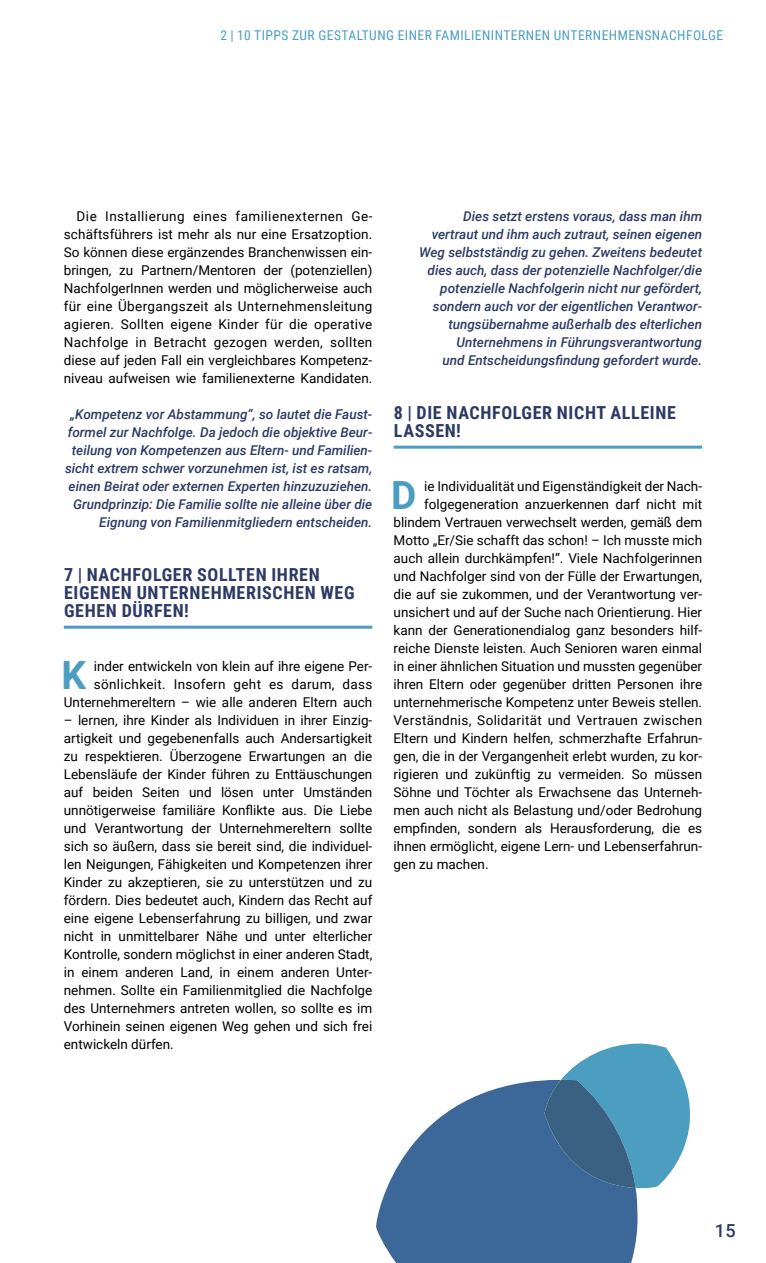
<style>
.page{position:relative;width:766px;height:1263px;background:#fff}
.page>*{position:absolute;margin:0;border:0;box-sizing:border-box;transform-origin:0 0}
.t1{font:700 38.85px "Roboto";color:#4b9ec1}
.t2{font:700 18px/18px "Roboto Condensed";letter-spacing:.035em;color:#2c3a65}
.t3{font:500 18px "Roboto";color:#2c3a65}
.t4{font:13.5px/18px "Roboto";color:#000;text-align:justify}
.t5{font:italic 500 13.5px/18px "Roboto";color:#2c3a65;text-align:right}
.t6{font:13.5px "Roboto Condensed";letter-spacing:.035em;color:#4b9ec1}
.t7{font:13.5px "Roboto";letter-spacing:.025em;color:#000}
</style>
<div class="page">
<svg style="left:376px;top:1080px;width:262px;height:183px;fill:#3c6899"></svg>
<svg style="left:544px;top:1043px;width:147px;height:145px;background:#6097b5"></svg>
<hr style="left:64px;top:626px;width:308px;height:3px;background:#4b9ec1">
<hr style="left:393px;top:446px;width:309px;height:3px;background:#4b9ec1">
<p class="t6" style="left:220px;top:26px;width:504px">2 | 10 TIPPS ZUR GESTALTUNG EINER FAMILIENINTERNEN UNTERNEHMENSNACHFOLGE</p>
<p class="t4" style="left:64px;top:207px;width:310px;text-indent:13px">Die Installierung eines familienexternen Ge&shy;schäftsführers ist mehr als nur eine Ersatzoption.<br>So können diese ergänzendes Branchenwissen ein&shy;bringen, zu Partnern/Mentoren der (potenziellen)<br>NachfolgerInnen werden und möglicherweise auch für eine Übergangszeit als Unternehmensleitung agieren. Sollten eigene Kinder für die operative Nachfolge in Betracht gezogen werden, sollten diese auf jeden Fall ein vergleichbares Kompetenz&shy;niveau aufweisen wie familienexterne Kandidaten.</p>
<p class="t5" style="left:65px;top:405px;width:309px">„Kompetenz vor Abstammung“, so lautet die Faust&shy;formel zur Nachfolge. Da jedoch die objektive Beur&shy;teilung von Kompetenzen aus Eltern- und Familien&shy;sicht extrem schwer vorzunehmen ist, ist es ratsam, einen Beirat oder externen Experten hinzuzuziehen.<br>Grundprinzip: Die Familie sollte nie alleine über die Eignung von Familienmitgliedern entscheiden.</p>
<h2 class="t2" style="left:64px;top:565px;width:292px">7 | NACHFOLGER SOLLTEN IHREN<br>EIGENEN UNTERNEHMERISCHEN WEG<br>GEHEN DÜRFEN!</h2>
<p class="t4" style="left:64px;top:657px;width:310px;text-align:right">inder entwickeln von klein auf ihre eigene Per&shy;sönlichkeit. Insofern geht es darum, dass<br>Unternehmereltern – wie alle anderen Eltern auch</p>
<p class="t4" style="left:64px;top:711px;width:310px">– lernen, ihre Kinder als Individuen in ihrer Einzig&shy;artigkeit und gegebenenfalls auch Andersartigkeit zu respektieren. Überzogene Erwartungen an die Lebensläufe der Kinder führen zu Enttäuschungen auf beiden Seiten und lösen unter Umständen unnötigerweise familiäre Konflikte aus. Die Liebe und Verantwortung der Unternehmereltern sollte sich so äußern, dass sie bereit sind, die individuel&shy;len Neigungen, Fähigkeiten und Kompetenzen ihrer Kinder zu akzeptieren, sie zu unterstützen und zu fördern. Dies bedeutet auch, Kindern das Recht auf eine eigene Lebenserfahrung zu billigen, und zwar nicht in unmittelbarer Nähe und unter elterlicher Kontrolle, sondern möglichst in einer anderen Stadt, in einem anderen Land, in einem anderen Unter&shy;nehmen. Sollte ein Familienmitglied die Nachfolge des Unternehmers antreten wollen, so sollte es im Vorhinein seinen eigenen Weg gehen und sich frei entwickeln dürfen.</p>
<h1 class="t1" style="left:61px;top:648px;width:26px">K</h1>
<p class="t5" style="left:419px;top:207px;width:284px">Dies setzt erstens voraus, dass man ihm vertraut und ihm auch zutraut, seinen eigenen Weg selbstständig zu gehen. Zweitens bedeutet dies auch, dass der potenzielle Nachfolger/die potenzielle Nachfolgerin nicht nur gefördert, sondern auch vor der eigentlichen Verantwor&shy;tungsübernahme außerhalb des elterlichen Unternehmens in Führungsverantwortung<br>und Entscheidungsfindung gefordert wurde.</p>
<h2 class="t2" style="left:394px;top:403px;width:283px">8 | DIE NACHFOLGER NICHT ALLEINE<br>LASSEN!</h2>
<h1 class="t1" style="left:391px;top:468px;width:27px">D</h1>
<p class="t4" style="left:424px;top:477px;width:279px">ie Individualität und Eigenständigkeit der Nach-</p>
<p class="t4" style="left:424px;top:495px;width:279px">folgegeneration anzuerkennen darf nicht mit</p>
<p class="t4" style="left:393px;top:513px;width:310px">blindem Vertrauen verwechselt werden, gemäß dem</p>
<p class="t4" style="left:393px;top:531px;width:310px">Motto „Er/Sie schafft das schon! – Ich musste mich</p>
<p class="t4" style="left:393px;top:549px;width:310px">auch allein durchkämpfen!“. Viele Nachfolgerinnen</p>
<p class="t4" style="left:393px;top:567px;width:310px">und Nachfolger sind von der Fülle der Erwartungen,</p>
<p class="t4" style="left:393px;top:585px;width:310px">die auf sie zukommen, und der Verantwortung ver-</p>
<p class="t4" style="left:393px;top:603px;width:310px">unsichert und auf der Suche nach Orientierung. Hier</p>
<p class="t4" style="left:393px;top:621px;width:310px">kann der Generationendialog ganz besonders hilf-</p>
<p class="t4" style="left:393px;top:639px;width:310px">reiche Dienste leisten. Auch Senioren waren einmal</p>
<p class="t4" style="left:393px;top:657px;width:310px">in einer ähnlichen Situation und mussten gegenüber</p>
<p class="t4" style="left:393px;top:675px;width:310px">ihren Eltern oder gegenüber dritten Personen ihre</p>
<p class="t4" style="left:393px;top:693px;width:310px">unternehmerische Kompetenz unter Beweis stellen.</p>
<p class="t7" style="left:393px;top:711px;width:310px">Verständnis, Solidarität und Vertrauen zwischen</p>
<p class="t4" style="left:393px;top:729px;width:310px">Eltern und Kindern helfen, schmerzhafte Erfahrun-</p>
<p class="t4" style="left:393px;top:747px;width:310px">gen, die in der Vergangenheit erlebt wurden, zu kor-</p>
<p class="t4" style="left:393px;top:765px;width:310px">rigieren und zukünftig zu vermeiden. So müssen</p>
<p class="t4" style="left:393px;top:783px;width:310px">Söhne und Töchter als Erwachsene das Unterneh-</p>
<p class="t4" style="left:393px;top:801px;width:310px">men auch nicht als Belastung und/oder Bedrohung</p>
<p class="t4" style="left:393px;top:819px;width:310px">empfinden, sondern als Herausforderung, die es</p>
<p class="t4" style="left:393px;top:837px;width:310px">ihnen ermöglicht, eigene Lern- und Lebenserfahrun-</p>
<p class="t4" style="left:393px;top:855px;width:96px">gen zu machen.</p>
<h2 class="t3" style="left:714px;top:1218px;width:23px">15</h2>
</div>
